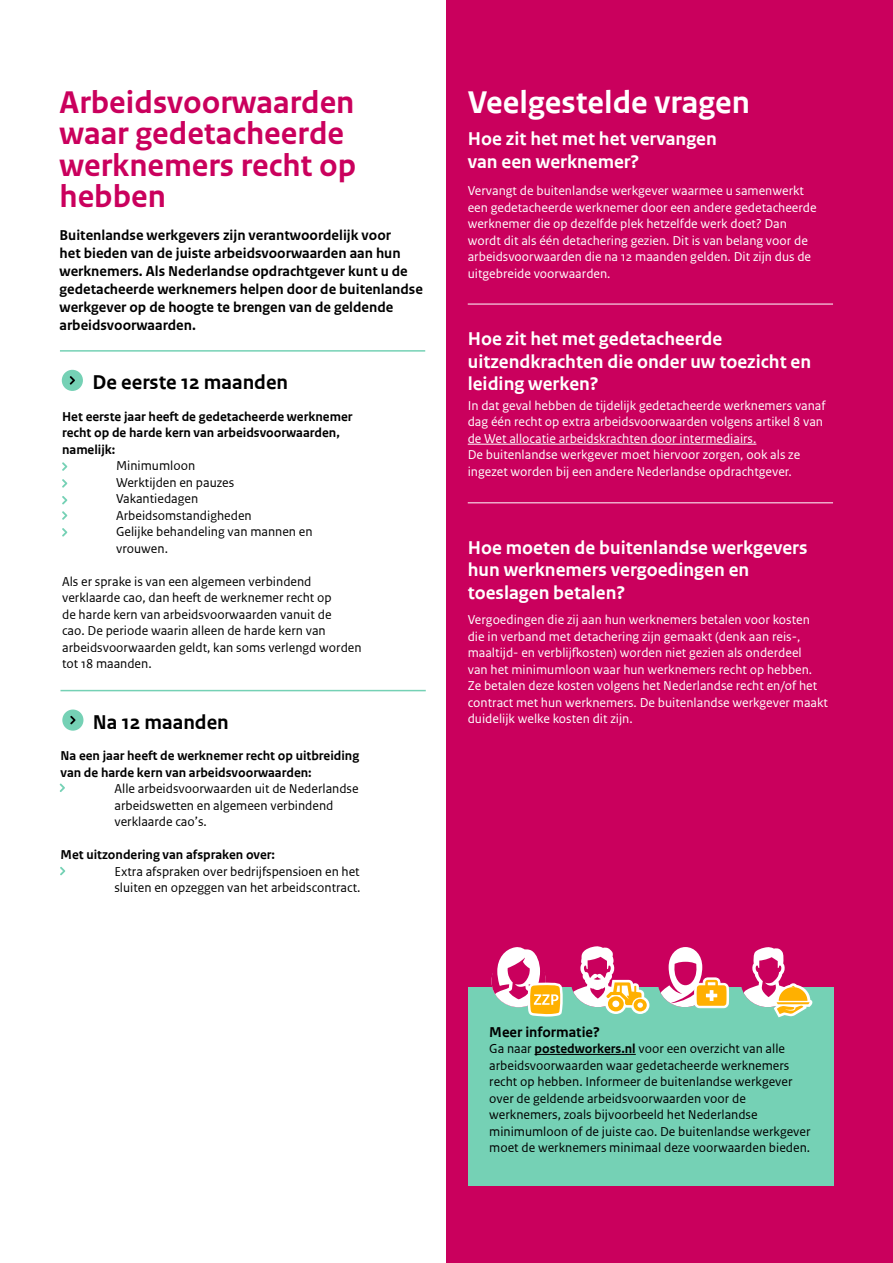
<style>
.page{position:relative;width:893px;height:1263px;background:#fff}
.page>*{position:absolute;margin:0;border:0;box-sizing:border-box;transform-origin:0 0}
.t1{font:700 33px/31.5px "Rijksoverheid Sans Text";color:#ca005d}
.t2{font:700 33px "Rijksoverheid Sans Text TT";color:#fff}
.t3{font:700 21px "Rijksoverheid Sans Text TT";color:#000}
.t4{font:700 19.5px/22.5px "Rijksoverheid Sans Text TT";color:#fff}
.t5{font:700 15px/18px "Rijksoverheid Sans Text";color:#000}
.t6{font:700 15px "Rijksoverheid Sans Text TT";color:#000}
.t7{font:13.5px/16.5px "Rijksoverheid Sans Text";color:#fff}
.t8{font:13.5px/16.5px "Rijksoverheid Sans Text TT";color:#000}
.t9{font:700 13.5px/16.5px "Rijksoverheid Sans Text TT";color:#000}
.s1{font-weight:700}
</style>
<div class="page">
<div style="left:447px;top:0;width:446px;height:1263px;background:#ca005d"></div>
<div style="left:468px;top:987px;width:366px;height:198px;background:#75d1b5"></div>
<hr style="left:534px;top:1054px;width:102px;height:1px;background:#000">
<svg style="left:571px;top:946px;width:78px;height:68px"></svg>
<svg style="left:741px;top:947px;width:72px;height:70px"></svg>
<svg style="left:658px;top:947px;width:71px;height:61px"></svg>
<svg style="left:491px;top:947px;width:72px;height:70px"></svg>
<hr style="left:468px;top:444px;width:288px;height:1px;background:#fff">
<hr style="left:468px;top:304px;width:365px;height:1px;background:#fff">
<hr style="left:468px;top:502px;width:365px;height:1px;background:#fff">
<hr style="left:60px;top:350px;width:365px;height:2px;background:#75d1b5">
<div style="left:62px;top:370px;width:21px;height:21px;background:#75d1b5;border-radius:50%"></div>
<svg style="left:70px;top:376px;width:5px;height:9px"></svg>
<hr style="left:60px;top:690px;width:366px;height:1px;background:#75d1b5">
<div style="left:62px;top:709px;width:21px;height:22px;background:#75d1b5;border-radius:50%"></div>
<svg style="left:70px;top:716px;width:6px;height:8px"></svg>
<svg style="left:62px;top:462px;width:5px;height:9px"></svg>
<svg style="left:62px;top:479px;width:5px;height:9px"></svg>
<svg style="left:62px;top:496px;width:5px;height:9px"></svg>
<svg style="left:62px;top:511px;width:5px;height:9px"></svg>
<svg style="left:62px;top:528px;width:5px;height:9px"></svg>
<svg style="left:60px;top:783px;width:5px;height:9px"></svg>
<svg style="left:60px;top:867px;width:5px;height:8px"></svg>
<h1 class="t1" style="left:60px;top:87px;width:298px">Arbeidsvoorwaarden waar gedetacheerde werknemers recht op hebben</h1>
<h1 class="t2" style="left:468px;top:83px;width:284px">Veelgestelde vragen</h1>
<h3 class="t4" style="left:468px;top:128px;width:251px">Hoe zit het met het vervangen van een werknemer?</h3>
<p class="t7" style="left:468px;top:183px;width:350px">Vervangt de buitenlandse werkgever waarmee u samenwerkt een gedetacheerde werknemer door een andere gedetacheerde werknemer die op dezelfde plek hetzelfde werk doet? Dan wordt dit als één detachering gezien. Dit is van belang voor de arbeidsvoorwaarden die na 12 maanden gelden. Dit zijn dus de uitgebreide voorwaarden.</p>
<p class="t5" style="left:60px;top:227px;width:365px">Buitenlandse werkgevers zijn verantwoordelijk voor<br>het bieden van de juiste arbeidsvoorwaarden aan hun werknemers. Als Nederlandse opdrachtgever kunt u de gedetacheerde werknemers helpen door de buitenlandse werkgever op de hoogte te brengen van de geldende arbeidsvoorwaarden.</p>
<h3 class="t4" style="left:468px;top:328px;width:345px">Hoe zit het met gedetacheerde uitzendkrachten die onder uw toezicht en leiding werken?</h3>
<p class="t7" style="left:468px;top:397px;width:359px">In dat geval hebben de tijdelijk gedetacheerde werknemers vanaf dag één recht op extra arbeidsvoorwaarden volgens artikel 8 van de Wet allocatie arbeidskrachten door intermediairs.<br>De buitenlandse werkgever moet hiervoor zorgen, ook als ze ingezet worden bij een andere Nederlandse opdrachtgever.</p>
<h2 class="t3" style="left:92px;top:370px;width:197px">De eerste 12 maanden</h2>
<p class="t9" style="left:62px;top:408px;width:292px">Het eerste jaar heeft de gedetacheerde werknemer recht op de harde kern van arbeidsvoorwaarden, namelijk:</p>
<p class="t8" style="left:116px;top:458px;width:198px">Minimumloon<br>Werktijden en pauzes<br>Vakantiedagen<br>Arbeidsomstandigheden<br>Gelijke behandeling van mannen en vrouwen.</p>
<p class="t8" style="left:62px;top:573px;width:301px">Als er sprake is van een algemeen verbindend verklaarde cao, dan heeft de werknemer recht op<br>de harde kern van arbeidsvoorwaarden vanuit de<br>cao. De periode waarin alleen de harde kern van arbeidsvoorwaarden geldt, kan soms verlengd worden tot 18 maanden.</p>
<h3 class="t4" style="left:468px;top:537px;width:341px">Hoe moeten de buitenlandse werkgevers hun werknemers vergoedingen en toeslagen betalen?</h3>
<p class="t7" style="left:468px;top:612px;width:362px">Vergoedingen die zij aan hun werknemers betalen voor kosten die in verband met detachering zijn gemaakt (denk aan reis-, maaltijd- en verblijfkosten) worden niet gezien als onderdeel<br>van het minimumloon waar hun werknemers recht op hebben.<br>Ze betalen deze kosten volgens het Nederlandse recht en/of het contract met hun werknemers. De buitenlandse werkgever maakt duidelijk welke kosten dit zijn.</p>
<h2 class="t3" style="left:93px;top:710px;width:137px">Na 12 maanden</h2>
<p class="t9" style="left:60px;top:748px;width:300px">Na een jaar heeft de werknemer recht op uitbreiding van de harde kern van arbeidsvoorwaarden:</p>
<p class="t8" style="left:114px;top:781px;width:246px">Alle arbeidsvoorwaarden uit de Nederlandse arbeidswetten en algemeen verbindend verklaarde cao’s.</p>
<p class="t9" style="left:60px;top:847px;width:216px">Met uitzondering van afspraken over:</p>
<p class="t8" style="left:114px;top:863px;width:247px">Extra afspraken over bedrijfspensioen en het sluiten en opzeggen van het arbeidscontract.</p>
<p class="t6" style="left:489px;top:1023px;width:112px">Meer informatie?</p>
<p class="t8" style="left:489px;top:1041px;width:323px">Ga naar <span class="s1">postedworkers.nl</span> voor een overzicht van alle arbeidsvoorwaarden waar gedetacheerde werknemers recht op hebben. Informeer de buitenlandse werkgever over de geldende arbeidsvoorwaarden voor de werknemers, zoals bijvoorbeeld het Nederlandse minimumloon of de juiste cao. De buitenlandse werkgever moet de werknemers minimaal deze voorwaarden bieden.</p>
</div>
